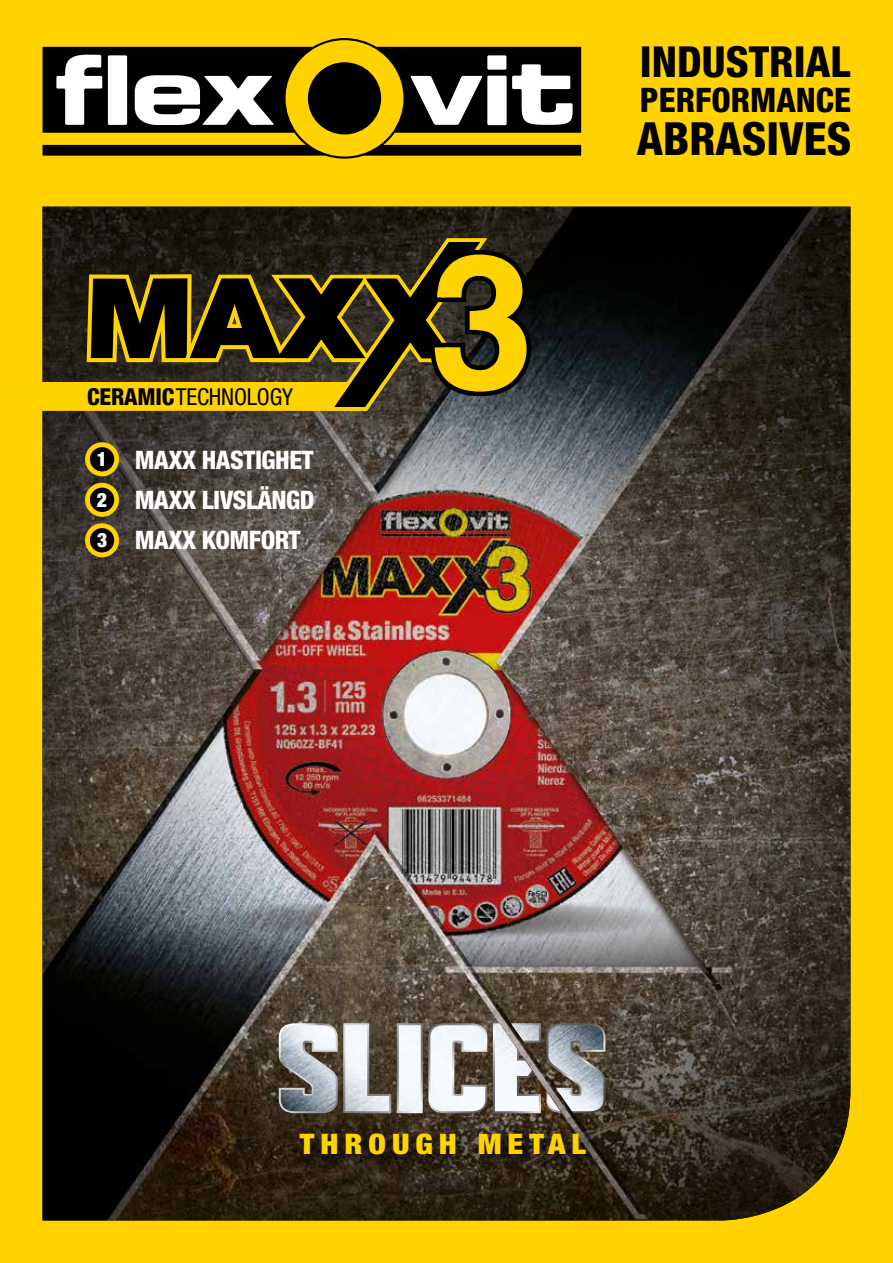
<style>
.page{position:relative;width:893px;height:1263px;background:#ffd200}
.page>*{position:absolute;margin:0;border:0;box-sizing:border-box;transform-origin:0 0}
.t1{font:800 condensed 45.75px "Helvetica Neue";color:#000}
.t2{font:800 condensed 42.9px "Helvetica Neue";color:#000}
.t3{font:800 condensed 33.75px "Helvetica Neue";color:#000}
.t4{font:900 condensed 28.35px "Helvetica Neue LT Std";letter-spacing:.19em;color:#ffd300;scale:1.11 1}
.t5{font:800 condensed 25.5px/40px "Helvetica Neue LT Std";letter-spacing:-.02em;color:#fff;text-align:justify}
.t6{font:condensed 23.4px "Helvetica Neue LT Std";letter-spacing:-.01em;color:#000}
.t7{font:900 condensed 19.8px/40.5px "Helvetica Neue LT Std";color:#fff;text-align:justify}
.s1{font-weight:800}
</style>
<div class="page">
<img style="left:43px;top:207px;width:807px;height:1013px">
<svg style="left:43px;top:38px;width:538px;height:121px;background:#584800"></svg>
<div style="left:487px;top:76px;width:20px;height:49px;background:#fff"></div>
<svg style="left:284px;top:39px;width:198px;height:119px;background:#7a6813"></svg>
<svg style="left:135px;top:75px;width:139px;height:50px"></svg>
<svg style="left:56px;top:55px;width:46px;height:70px"></svg>
<svg style="left:512px;top:64px;width:61px;height:61px"></svg>
<div style="left:487px;top:55px;width:19px;height:15px;background:#fff"></div>
<div style="left:108px;top:55px;width:19px;height:70px;background:#fff"></div>
<svg style="left:85px;top:442px;width:34px;height:34px"></svg>
<div style="left:90px;top:447px;width:24px;height:24px;background:#000;border-radius:50%"></div>
<svg style="left:85px;top:483px;width:34px;height:34px"></svg>
<div style="left:90px;top:488px;width:24px;height:24px;background:#000;border-radius:50%"></div>
<svg style="left:85px;top:523px;width:34px;height:34px"></svg>
<div style="left:90px;top:528px;width:24px;height:24px;background:#000;border-radius:50%"></div>
<svg style="left:0;top:238px;width:531px;height:173px;background:#63530d"></svg>
<svg style="left:277px;top:1021px;width:330px;height:94px"></svg>
<img style="left:512px;top:1025px;width:91px;height:86px">
<svg style="left:291px;top:1124px;width:312px;height:48px;background:#2d2417"></svg>
<p class="t6" style="left:87px;top:383px;width:207px"><span class="s1">CERAMIC</span>TECHNOLOGY</p>
<p class="t7" style="left:97px;top:438px;width:12px">1<br>2<br>3</p>
<p class="t5" style="left:135px;top:439px;width:181px">MAXX HASTIGHET MAXX LIVSLÄNGD MAXX KOMFORT</p>
<h2 class="t2" style="left:640px;top:35px;width:212px">INDUSTRIAL</h2>
<h3 class="t3" style="left:640px;top:79px;width:213px">PERFORMANCE</h3>
<h1 class="t1" style="left:637px;top:110px;width:216px">ABRASIVES</h1>
<p class="t4" style="left:300px;top:1126px;width:259px">THROUGH METAL</p>
</div>
